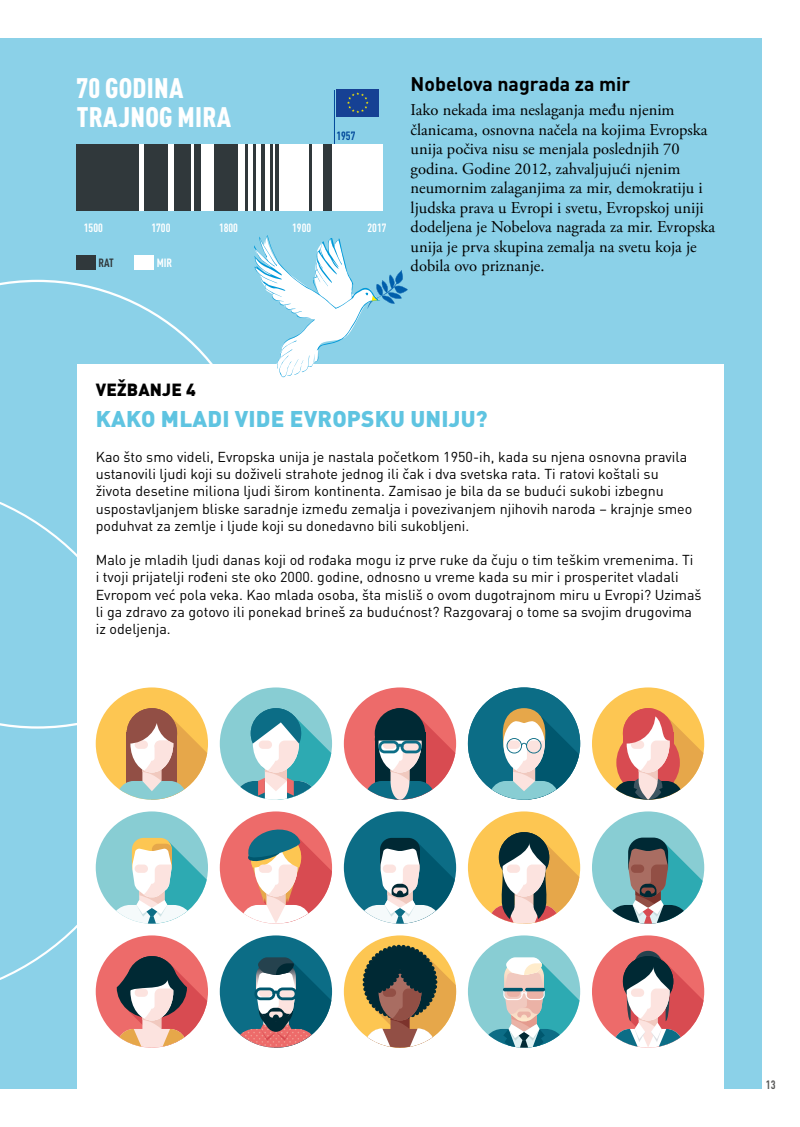
<style>
.page{position:relative;width:800px;height:1127px;background:#fff}
.page>*{position:absolute;margin:0;border:0;box-sizing:border-box;transform-origin:0 0}
.t1{font:900 condensed 27.9px/29.5px "DIN Pro";letter-spacing:.01em;color:#fff}
.t2{font:900 22.5px "DIN Pro";letter-spacing:.01em;color:#5fc4e1}
.t3{font:700 19.5px "DIN Pro";color:#000}
.t4{font:900 17.4px "DIN Pro";letter-spacing:.01em;color:#000}
.t5{font:16.5px/19.5px "Adobe Garamond Pro";color:#000}
.t6{font:14.25px/17.2px "DIN Pro";color:#000}
.t7{font:700 condensed 12px "DIN Pro";color:#575756}
.t8{font:700 condensed 11.85px "DIN Pro";color:#fff}
.t9{font:700 condensed 11.85px "DIN Pro";color:#00489a}
.t10{font:700 condensed 11.85px "DIN Pro";color:#30383b}
</style>
<div class="page">
<div style="left:0;top:38px;width:761px;height:1051px;background:#8bd1e8"></div>
<svg style="left:0;top:280px;width:213px;height:84px"></svg>
<div style="left:77px;top:144px;width:62px;height:66px;background:#30383b"></div>
<div style="left:143px;top:144px;width:25px;height:66px;background:#30383b"></div>
<div style="left:174px;top:144px;width:17px;height:66px;background:#30383b"></div>
<div style="left:193px;top:144px;width:8px;height:66px;background:#30383b"></div>
<svg style="left:244px;top:144px;width:4px;height:66px"></svg>
<hr style="left:253px;top:144px;width:3px;height:66px;background:#30383b">
<hr style="left:261px;top:144px;width:4px;height:66px;background:#30383b">
<hr style="left:270px;top:144px;width:3px;height:66px;background:#30383b">
<div style="left:274px;top:144px;width:5px;height:66px;background:#30383b"></div>
<div style="left:308px;top:144px;width:5px;height:66px;background:#30383b"></div>
<div style="left:323px;top:144px;width:9px;height:66px;background:#30383b"></div>
<div style="left:213px;top:144px;width:25px;height:66px;background:#30383b"></div>
<hr style="left:139px;top:144px;width:4px;height:66px;background:#fff">
<div style="left:168px;top:144px;width:6px;height:66px;background:#fff"></div>
<hr style="left:191px;top:144px;width:2px;height:66px;background:#fff">
<div style="left:238px;top:144px;width:6px;height:66px;background:#fff"></div>
<div style="left:248px;top:144px;width:5px;height:66px;background:#fff"></div>
<div style="left:256px;top:144px;width:5px;height:66px;background:#fff"></div>
<div style="left:265px;top:144px;width:5px;height:66px;background:#fff"></div>
<hr style="left:273px;top:144px;width:1px;height:66px;background:#fff">
<div style="left:201px;top:144px;width:12px;height:66px;background:#fff"></div>
<div style="left:279px;top:144px;width:29px;height:66px;background:#fff"></div>
<div style="left:313px;top:144px;width:10px;height:66px;background:#fff"></div>
<div style="left:77px;top:256px;width:19px;height:14px;background:#30383b"></div>
<div style="left:135px;top:256px;width:19px;height:14px;background:#fff"></div>
<div style="left:337px;top:89px;width:42px;height:27px;background:#164194"></div>
<svg style="left:347px;top:92px;width:21px;height:21px"></svg>
<hr style="left:334px;top:90px;width:1px;height:57px;background:#00489a">
<div style="left:332px;top:144px;width:51px;height:66px;background:#fff"></div>
<svg style="left:0;top:502px;width:77px;height:478px"></svg>
<div style="left:77px;top:364px;width:646px;height:763px;background:#fff"></div>
<div style="left:592px;top:811px;width:112px;height:112px;background:#88cdd3;border-radius:50%"></div>
<svg style="left:612px;top:837px;width:90px;height:86px"></svg>
<div style="left:630px;top:864px;width:14px;height:9px;background:#924f45;border-radius:4px"></div>
<div style="left:468px;top:811px;width:112px;height:112px;background:#fdc652;border-radius:50%"></div>
<svg style="left:491px;top:832px;width:88px;height:91px"></svg>
<div style="left:344px;top:811px;width:112px;height:112px;background:#0c6d86;border-radius:50%"></div>
<div style="left:380px;top:838px;width:40px;height:39px;background:#002934;border-radius:12px"></div>
<svg style="left:364px;top:841px;width:90px;height:82px"></svg>
<div style="left:382px;top:864px;width:14px;height:9px;background:#fce3df;border-radius:4px"></div>
<div style="left:220px;top:811px;width:112px;height:112px;background:#ed6b6a;border-radius:50%"></div>
<svg style="left:243px;top:827px;width:89px;height:96px"></svg>
<div style="left:259px;top:864px;width:13px;height:9px;background:#fce3df;border-radius:4px"></div>
<div style="left:96px;top:811px;width:112px;height:112px;background:#88cdd3;border-radius:50%"></div>
<div style="left:132px;top:838px;width:40px;height:39px;background:#fdc652;border-radius:12px"></div>
<svg style="left:116px;top:841px;width:91px;height:82px"></svg>
<div style="left:135px;top:864px;width:13px;height:9px;background:#fce3df;border-radius:4px"></div>
<div style="left:592px;top:687px;width:112px;height:113px;background:#fdc652;border-radius:50%"></div>
<svg style="left:615px;top:708px;width:88px;height:92px"></svg>
<div style="left:344px;top:687px;width:112px;height:113px;background:#ed6b6a;border-radius:50%"></div>
<svg style="left:367px;top:708px;width:88px;height:92px"></svg>
<div style="left:220px;top:687px;width:112px;height:113px;background:#88cdd3;border-radius:50%"></div>
<svg style="left:240px;top:708px;width:91px;height:92px"></svg>
<div style="left:96px;top:687px;width:112px;height:113px;background:#fdc652;border-radius:50%"></div>
<svg style="left:119px;top:708px;width:88px;height:92px"></svg>
<div style="left:154px;top:740px;width:18px;height:11px;background:#fce3df;border-radius:5px"></div>
<div style="left:96px;top:935px;width:112px;height:112px;background:#ed6b6a;border-radius:50%"></div>
<svg style="left:119px;top:956px;width:88px;height:91px"></svg>
<div style="left:220px;top:935px;width:112px;height:112px;background:#0c6d86;border-radius:50%"></div>
<svg style="left:240px;top:957px;width:91px;height:91px"></svg>
<div style="left:344px;top:935px;width:112px;height:112px;background:#fdc652;border-radius:50%"></div>
<svg style="left:362px;top:945px;width:94px;height:102px"></svg>
<div style="left:592px;top:935px;width:112px;height:112px;background:#ed6b6a;border-radius:50%"></div>
<div style="left:634px;top:951px;width:27px;height:27px;background:#25424e;border-radius:50%"></div>
<svg style="left:615px;top:955px;width:88px;height:92px"></svg>
<div style="left:468px;top:687px;width:112px;height:113px;background:#0c6d86;border-radius:50%"></div>
<svg style="left:491px;top:708px;width:88px;height:92px"></svg>
<div style="left:468px;top:935px;width:112px;height:112px;background:#88cdd3;border-radius:50%"></div>
<svg style="left:488px;top:957px;width:91px;height:90px"></svg>
<svg style="left:254px;top:235px;width:153px;height:143px"></svg>
<h1 class="t1" style="left:77px;top:73px;width:156px">70 GODINA<br>TRAJNOG MIRA</h1>
<p class="t8" style="left:84px;top:220px;width:21px">1500</p>
<p class="t8" style="left:151px;top:220px;width:21px">1700</p>
<p class="t8" style="left:219px;top:220px;width:21px">1800</p>
<p class="t8" style="left:292px;top:220px;width:21px">1900</p>
<p class="t10" style="left:98px;top:256px;width:17px">RAT</p>
<p class="t8" style="left:157px;top:256px;width:17px">MIR</p>
<p class="t9" style="left:336px;top:129px;width:21px">1957</p>
<p class="t8" style="left:367px;top:220px;width:21px">2017</p>
<h3 class="t3" style="left:410px;top:71px;width:221px">Nobelova nagrada za mir</h3>
<p class="t5" style="left:410px;top:101px;width:306px">Iako nekada ima neslaganja među njenim članicama, osnovna načela na kojima Evropska unija počiva nisu se menjala poslednjih 70 godina. Godine 2012, zahvaljujući njenim neumornim zalaganjima za mir, demokratiju i ljudska prava u Evropi i svetu, Evropskoj uniji dodeljena je Nobelova nagrada za mir. Evropska unija je prva skupina zemalja na svetu koja je dobila ovo priznanje.</p>
<p class="t4" style="left:96px;top:378px;width:101px">VEŽBANJE 4</p>
<h2 class="t2" style="left:96px;top:404px;width:393px">KAKO MLADI VIDE EVROPSKU UNIJU?</h2>
<p class="t6" style="left:96px;top:447px;width:598px">Kao što smo videli, Evropska unija je nastala početkom 1950-ih, kada su njena osnovna pravila ustanovili ljudi koji su doživeli strahote jednog ili čak i dva svetska rata. Ti ratovi koštali su života desetine miliona ljudi širom kontinenta. Zamisao je bila da se budući sukobi izbegnu uspostavljanjem bliske saradnje između zemalja i povezivanjem njihovih naroda – krajnje smeo poduhvat za zemlje i ljude koji su donedavno bili sukobljeni.</p>
<p class="t6" style="left:96px;top:551px;width:607px">Malo je mladih ljudi danas koji od rođaka mogu iz prve ruke da čuju o tim teškim vremenima. Ti<br>i tvoji prijatelji rođeni ste oko 2000. godine, odnosno u vreme kada su mir i prosperitet vladali Evropom već pola veka. Kao mlada osoba, šta misliš o ovom dugotrajnom miru u Evropi? Uzimaš li ga zdravo za gotovo ili ponekad brineš za budućnost? Razgovaraj o tome sa svojim drugovima iz odeljenja.</p>
<p class="t7" style="left:765px;top:1077px;width:11px">13</p>
</div>
